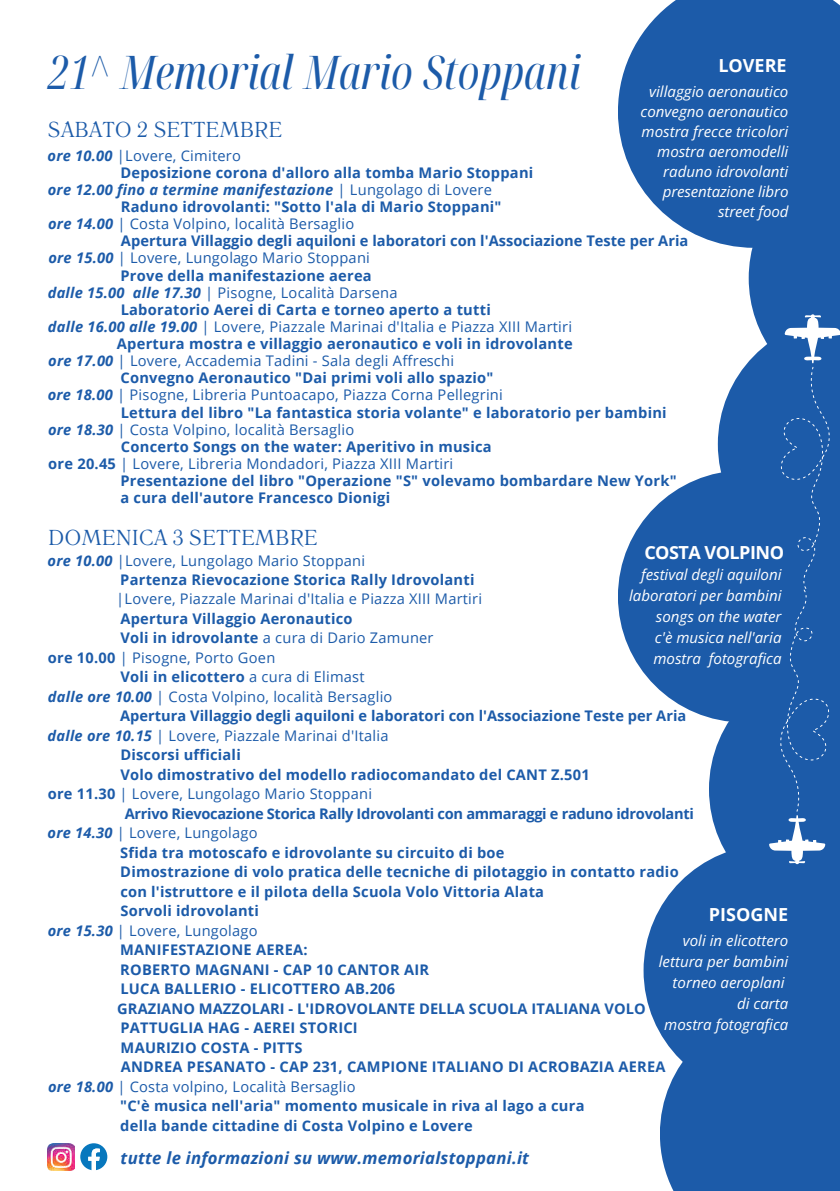
<style>
.page{position:relative;width:840px;height:1191px;background:#fff}
.page>*{position:absolute;margin:0;border:0;box-sizing:border-box;transform-origin:0 0}
.t1{font:italic extra-condensed 46.4px "Noto Serif Display";color:#1c5ba9}
.t2{font:21.4px "Literaturnaya";color:#1c5ba9}
.t3{font:700 18px "Open Sans";color:#fff}
.t4{font:700 18px "Open Sans";letter-spacing:-.03em;color:#fff}
.t5{font:italic 700 16.6px "Open Sans";letter-spacing:.015em;color:#1c5ba9}
.t6{font:italic 15px/21px "Open Sans";color:#fff;text-align:right}
.t7{font:700 14.6px/19.4px "Open Sans";letter-spacing:.015em;color:#1c5ba9}
.t8{font:14.6px "Open Sans";letter-spacing:.015em;color:#1c5ba9}
.t9{font:700 14.6px "Open Sans";letter-spacing:-.02em;color:#1c5ba9}
.t10{font:italic 700 14.6px "Open Sans";letter-spacing:.015em;color:#1c5ba9}
.s1{font-weight:700;font-style:italic}
.s2{font-weight:400;font-style:normal}
.s3{font-weight:700}
.s4{font-style:italic}
.s5{font-weight:400}
</style>
<div class="page">
<svg style="left:618px;top:0;width:221px;height:240px;background:#386fb3"></svg>
<svg style="left:618px;top:475px;width:90px;height:242px;fill:#1c5ba9"></svg>
<svg style="left:643px;top:860px;width:196px;height:171px;background:#366eb3"></svg>
<div style="left:659px;top:1008px;width:180px;height:183px;background:#1c5ba9"></div>
<svg style="left:80px;top:1143px;width:27px;height:27px"></svg>
<img style="left:48px;top:1143px;width:27px;height:27px">
<svg style="left:708px;top:157px;width:131px;height:758px;background:#336cb2"></svg>
<h1 class="t1" style="left:48px;top:41px;width:534px">21^ Memorial Mario Stoppani</h1>
<p class="t3" style="left:718px;top:53px;width:70px">LOVERE</p>
<p class="t6" style="left:640px;top:81px;width:149px;line-height:20px">villaggio aeronautico convegno aeronautico mostra frecce tricolori mostra aeromodelli raduno idrovolanti presentazione libro street food</p>
<h2 class="t2" style="left:48px;top:117px;width:236px">SABATO 2 SETTEMBRE</h2>
<p class="t8" style="left:48px;top:145px;width:195px"><span class="s1">ore 10.00</span> |Lovere, Cimitero</p>
<p class="t7" style="left:120px;top:162px;width:414px">Deposizione corona d'alloro alla tomba Mario Stoppani</p>
<p class="t10" style="left:48px;top:179px;width:445px">ore 12.00 fino a termine manifestazione <span class="s2">| Lungolago di Lovere</span></p>
<p class="t7" style="left:121px;top:197px;width:382px">Raduno idrovolanti: "Sotto l'ala di Mario Stoppani"</p>
<p class="t8" style="left:48px;top:214px;width:307px"><span class="s1">ore 14.00</span> | Costa Volpino, località Bersaglio</p>
<p class="t7" style="left:121px;top:231px;width:568px">Apertura Villaggio degli aquiloni e laboratori con l'Associazione Teste per Aria</p>
<p class="t8" style="left:48px;top:248px;width:323px"><span class="s1">ore 15.00</span> | Lovere, Lungolago Mario Stoppani</p>
<p class="t7" style="left:120px;top:265px;width:253px">Prove della manifestazione aerea</p>
<p class="t8" style="left:48px;top:282px;width:351px"><span class="s1">dalle 15.00 alle 17.30</span> | Pisogne, Località Darsena</p>
<p class="t7" style="left:121px;top:299px;width:371px">Laboratorio Aerei di Carta e torneo aperto a tutti</p>
<p class="t8" style="left:48px;top:317px;width:525px"><span class="s1">dalle 16.00 alle 19.00</span> | Lovere, Piazzale Marinai d'Italia e Piazza XIII Martiri</p>
<p class="t7" style="left:117px;top:334px;width:457px">Apertura mostra e villaggio aeronautico e voli in idrovolante</p>
<p class="t8" style="left:48px;top:351px;width:407px"><span class="s1">ore 17.00</span> | Lovere, Accademia Tadini - Sala degli Affreschi</p>
<p class="t7" style="left:120px;top:368px;width:374px">Convegno Aeronautico "Dai primi voli allo spazio"</p>
<p class="t8" style="left:48px;top:385px;width:456px"><span class="s1">ore 18.00</span> | Pisogne, Libreria Puntoacapo, Piazza Corna Pellegrini</p>
<p class="t7" style="left:121px;top:402px;width:547px">Lettura del libro "La fantastica storia volante" e laboratorio per bambini</p>
<p class="t8" style="left:48px;top:419px;width:307px"><span class="s1">ore 18.30</span> | Costa Volpino, località Bersaglio</p>
<p class="t7" style="left:121px;top:436px;width:372px">Concerto Songs on the water: Aperitivo in musica</p>
<p class="t8" style="left:48px;top:454px;width:406px"><span class="s3">ore 20.45</span> | Lovere, Libreria Mondadori, Piazza XIII Martiri</p>
<p class="t7" style="left:120px;top:471px;width:557px">Presentazione del libro "Operazione "S" volevamo bombardare New York"</p>
<p class="t7" style="left:120px;top:488px;width:271px">a cura dell'autore Francesco Dionigi</p>
<h2 class="t2" style="left:48px;top:525px;width:271px">DOMENICA 3 SETTEMBRE</h2>
<p class="t4" style="left:644px;top:540px;width:141px">COSTA VOLPINO</p>
<p class="t6" style="left:628px;top:563px;width:154px">festival degli aquiloni laboratori per bambini songs on the water<br>c'è musica nell'aria mostra fotografica</p>
<p class="t7" style="left:120px;top:550px;width:355px;text-indent:-73px"><span class="s4">ore 10.00</span> <span class="s5">|Lovere, Lungolago Mario Stoppani<br></span>Partenza Rievocazione Storica Rally Idrovolanti</p>
<p class="t8" style="left:116px;top:589px;width:367px">|Lovere, Piazzale Marinai d'Italia e Piazza XIII Martiri</p>
<p class="t7" style="left:120px;top:608px;width:233px">Apertura Villaggio Aeronautico</p>
<p class="t8" style="left:120px;top:628px;width:314px"><span class="s3">Voli in idrovolante</span> a cura di Dario Zamuner</p>
<p class="t8" style="left:48px;top:647px;width:229px"><span class="s3">ore 10.00</span> | Pisogne, Porto Goen</p>
<p class="t7" style="left:120px;top:667px;width:245px">Voli in elicottero <span class="s5">a cura di Elimast</span></p>
<p class="t8" style="left:48px;top:686px;width:346px"><span class="s1">dalle ore 10.00</span> | Costa Volpino, località Bersaglio</p>
<p class="t7" style="left:120px;top:706px;width:567px">Apertura Villaggio degli aquiloni e laboratori con l'Associazione Teste per Aria</p>
<p class="t8" style="left:48px;top:725px;width:342px"><span class="s1">dalle ore 10.15</span> | Lovere, Piazzale Marinai d'Italia</p>
<p class="t7" style="left:120px;top:745px;width:122px">Discorsi ufficiali</p>
<p class="t7" style="left:120px;top:764px;width:470px">Volo dimostrativo del modello radiocomandato del CANT Z.501</p>
<p class="t8" style="left:48px;top:784px;width:325px"><span class="s3">ore 11.30</span> | Lovere, Lungolago Mario Stoppani</p>
<p class="t9" style="left:125px;top:803px;width:570px">Arrivo Rievocazione Storica Rally Idrovolanti con ammaraggi e raduno idrovolanti</p>
<p class="t8" style="left:48px;top:823px;width:211px"><span class="s1">ore 14.30</span> | Lovere, Lungolago</p>
<p class="t7" style="left:120px;top:842px;width:385px">Sfida tra motoscafo e idrovolante su circuito di boe</p>
<p class="t7" style="left:120px;top:862px;width:559px">Dimostrazione di volo pratica delle tecniche di pilotaggio in contatto radio</p>
<p class="t7" style="left:120px;top:881px;width:425px">con l'istruttore e il pilota della Scuola Volo Vittoria Alata</p>
<p class="t7" style="left:120px;top:901px;width:140px">Sorvoli idrovolanti</p>
<p class="t8" style="left:48px;top:920px;width:211px"><span class="s1">ore 15.30</span> | Lovere, Lungolago</p>
<p class="t7" style="left:120px;top:940px;width:189px">MANIFESTAZIONE AEREA:</p>
<p class="t7" style="left:120px;top:959px;width:310px">ROBERTO MAGNANI - CAP 10 CANTOR AIR</p>
<p class="t7" style="left:120px;top:979px;width:276px">LUCA BALLERIO - ELICOTTERO AB.206</p>
<p class="t7" style="left:117px;top:998px;width:529px">GRAZIANO MAZZOLARI - L'IDROVOLANTE DELLA SCUOLA ITALIANA VOLO</p>
<p class="t7" style="left:120px;top:1018px;width:239px">PATTUGLIA HAG - AEREI STORICI</p>
<p class="t7" style="left:121px;top:1037px;width:183px">MAURIZIO COSTA - PITTS</p>
<p class="t7" style="left:121px;top:1057px;width:546px">ANDREA PESANATO - CAP 231, CAMPIONE ITALIANO DI ACROBAZIA AEREA</p>
<p class="t8" style="left:48px;top:1076px;width:309px"><span class="s1">ore 18.00</span> | Costa volpino, Località Bersaglio</p>
<p class="t7" style="left:120px;top:1096px;width:465px">"C'è musica nell'aria" momento musicale in riva al lago a cura</p>
<p class="t7" style="left:120px;top:1115px;width:354px">della bande cittadine di Costa Volpino e Lovere</p>
<p class="t3" style="left:708px;top:902px;width:81px">PISOGNE</p>
<p class="t6" style="left:658px;top:929px;width:131px">voli in elicottero lettura per bambini torneo aeroplani<br>di carta<br>mostra fotografica</p>
<p class="t5" style="left:121px;top:1146px;width:409px">tutte le informazioni su www.memorialstoppani.it</p>
</div>
